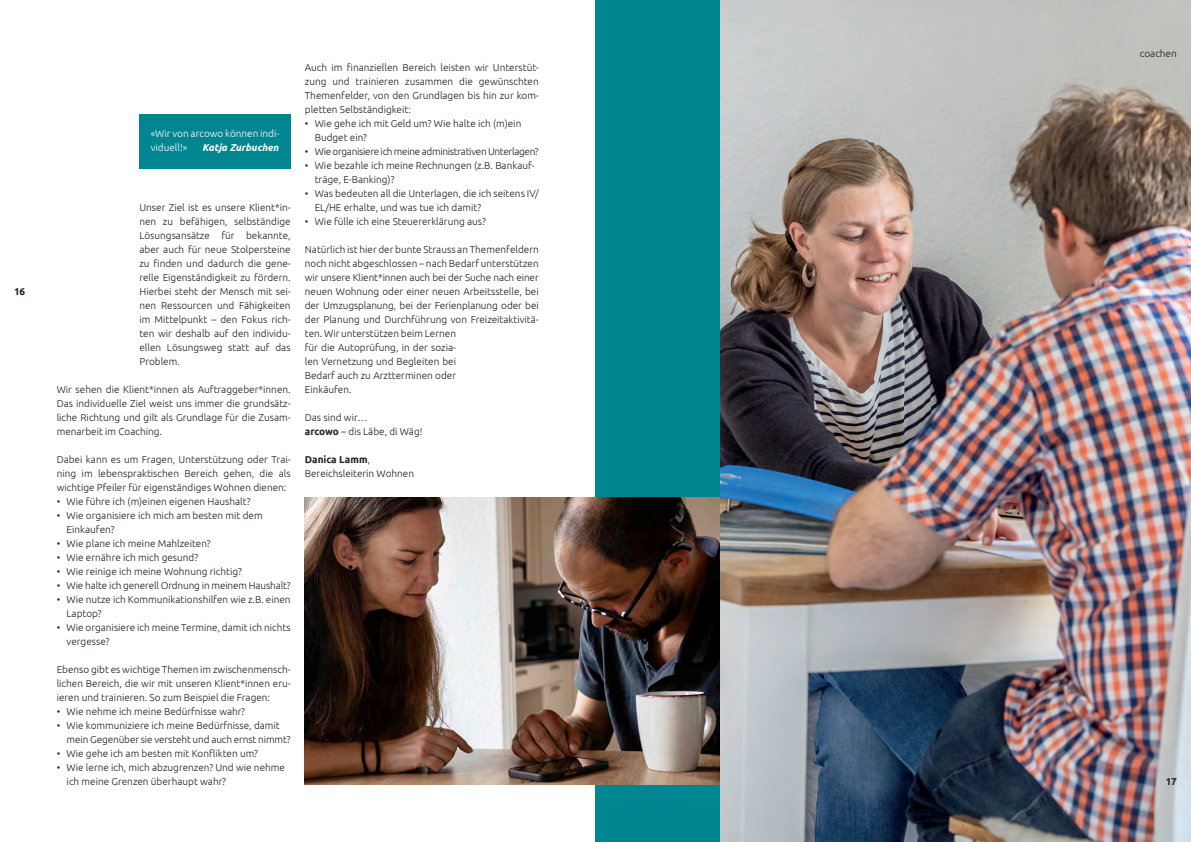
<style>
.page{position:relative;width:1191px;height:842px;background:#fff}
.page>*{position:absolute;margin:0;border:0;box-sizing:border-box;transform-origin:0 0}
.t1{font:300 10px/14px "Ubuntu";color:#231f20}
.t2{font:300 10px "Ubuntu";letter-spacing:-.03em;color:#231f20}
.t3{font:300 10px/14px "Ubuntu";color:#fff}
.t4{font:italic 700 10px "Ubuntu";color:#fff}
.t5{font:700 10px "Ubuntu";color:#231f20}
.s1{font-weight:700}
</style>
<div class="page">
<div style="left:595px;top:0;width:125px;height:842px;background:#008691"></div>
<img style="left:305px;top:497px;width:415px;height:288px">
<img style="left:720px;top:0;width:471px;height:842px">
<div style="left:139px;top:114px;width:152px;height:55px;background:#008691"></div>
<p class="t5" style="left:14px;top:285px;width:12px">16</p>
<p class="t3" style="left:151px;top:126px;width:130px">«Wir von arcowo können indi&shy;viduell!»</p>
<p class="t4" style="left:202px;top:141px;width:78px">Katja Zurbuchen</p>
<p class="t1" style="left:139px;top:200px;width:153px;text-align:justify">Unser Ziel ist es unsere Klient*in&shy;nen zu befähigen, selbständige Lösungsansätze für bekannte, aber auch für neue Stolpersteine zu finden und dadurch die gene&shy;relle Eigenständigkeit zu fördern.<br>Hierbei steht der Mensch mit sei&shy;nen Ressourcen und Fähigkeiten im Mittelpunkt – den Fokus rich&shy;ten wir deshalb auf den individu&shy;ellen Lösungsweg statt auf das Problem.</p>
<p class="t1" style="left:57px;top:382px;width:235px;text-align:justify">Wir sehen die Klient*innen als Auftraggeber*innen.<br>Das individuelle Ziel weist uns immer die grundsätz&shy;liche Richtung und gilt als Grundlage für die Zusam&shy;menarbeit im Coaching.</p>
<p class="t1" style="left:57px;top:452px;width:235px;text-align:justify">Dabei kann es um Fragen, Unterstützung oder Trai&shy;ning im lebenspraktischen Bereich gehen, die als wichtige Pfeiler für eigenständiges Wohnen dienen:</p>
<p class="t1" style="left:57px;top:494px;width:195px">• Wie führe ich (m)einen eigenen Haushalt?</p>
<p class="t1" style="left:67px;top:508px;width:197px;text-indent:-10px">• Wie organisiere ich mich am besten mit dem<br>Einkaufen?</p>
<p class="t1" style="left:57px;top:536px;width:156px">• Wie plane ich meine Mahlzeiten?</p>
<p class="t1" style="left:57px;top:550px;width:143px">• Wie ernähre ich mich gesund?</p>
<p class="t1" style="left:57px;top:564px;width:187px">• Wie reinige ich meine Wohnung richtig?</p>
<p class="t1" style="left:57px;top:578px;width:235px">• Wie halte ich generell Ordnung in meinem Haushalt?</p>
<p class="t1" style="left:67px;top:592px;width:225px;text-indent:-10px">• Wie nutze ich Kommunikationshilfen wie z.B. einen<br>Laptop?</p>
<p class="t1" style="left:67px;top:620px;width:225px;text-indent:-10px">• Wie organisiere ich meine Termine, damit ich nichts vergesse?</p>
<p class="t1" style="left:57px;top:662px;width:235px;text-align:justify">Ebenso gibt es wichtige Themen im zwischenmensch&shy;lichen Bereich, die wir mit unseren Klient*innen eru&shy;ieren und trainieren. So zum Beispiel die Fragen:</p>
<p class="t1" style="left:57px;top:704px;width:190px">• Wie nehme ich meine Bedürfnisse wahr?</p>
<p class="t1" style="left:67px;top:718px;width:225px;text-indent:-10px">• Wie kommuniziere ich meine Bedürfnisse, damit mein Gegenüber sie versteht und auch ernst nimmt?</p>
<p class="t1" style="left:57px;top:746px;width:203px">• Wie gehe ich am besten mit Konflikten um?</p>
<p class="t1" style="left:67px;top:760px;width:220px;text-indent:-10px">• Wie lerne ich, mich abzugrenzen? Und wie nehme ich meine Grenzen überhaupt wahr?</p>
<p class="t1" style="left:305px;top:60px;width:235px;text-align:justify">Auch im finanziellen Bereich leisten wir Unterstüt&shy;zung und trainieren zusammen die gewünschten Themenfelder, von den Grundlagen bis hin zur kom&shy;pletten Selbständigkeit:</p>
<p class="t1" style="left:315px;top:116px;width:208px;text-indent:-10px">• Wie gehe ich mit Geld um? Wie halte ich (m)ein<br>Budget ein?</p>
<p class="t2" style="left:305px;top:145px;width:235px">• Wie organisiere ich meine administrativen Unterlagen?</p>
<p class="t1" style="left:315px;top:158px;width:221px;text-indent:-10px">• Wie bezahle ich meine Rechnungen (z.B. Bankauf&shy;träge, E-Banking)?</p>
<p class="t1" style="left:315px;top:186px;width:225px;text-indent:-10px">• Was bedeuten all die Unterlagen, die ich seitens IV/<br>EL/HE erhalte, und was tue ich damit?</p>
<p class="t1" style="left:305px;top:214px;width:182px">• Wie fülle ich eine Steuererklärung aus?</p>
<p class="t1" style="left:305px;top:242px;width:235px">Natürlich ist hier der bunte Strauss an Themenfeldern noch nicht abgeschlossen – nach Bedarf unterstützen wir unsere Klient*innen auch bei der Suche nach einer neuen Wohnung oder einer neuen Arbeitsstelle, bei der Umzugsplanung, bei der Ferienplanung oder bei der Planung und Durchführung von Freizeitaktivitä&shy;ten. Wir unterstützen beim Lernen<br>für die Autoprüfung, in der sozia-<br>len Vernetzung und Begleiten bei<br>Bedarf auch zu Arztterminen oder<br>Einkäufen.</p>
<p class="t1" style="left:305px;top:410px;width:119px">Das sind wir…<br><span class="s1">arcowo</span> – dis Läbe, di Wäg!</p>
<p class="t1" style="left:305px;top:452px;width:111px"><span class="s1">Danica Lamm</span>,<br>Bereichsleiterin Wohnen</p>
<p class="t1" style="left:1139px;top:46px;width:38px">coachen</p>
<p class="t5" style="left:1166px;top:775px;width:12px">17</p>
</div>
